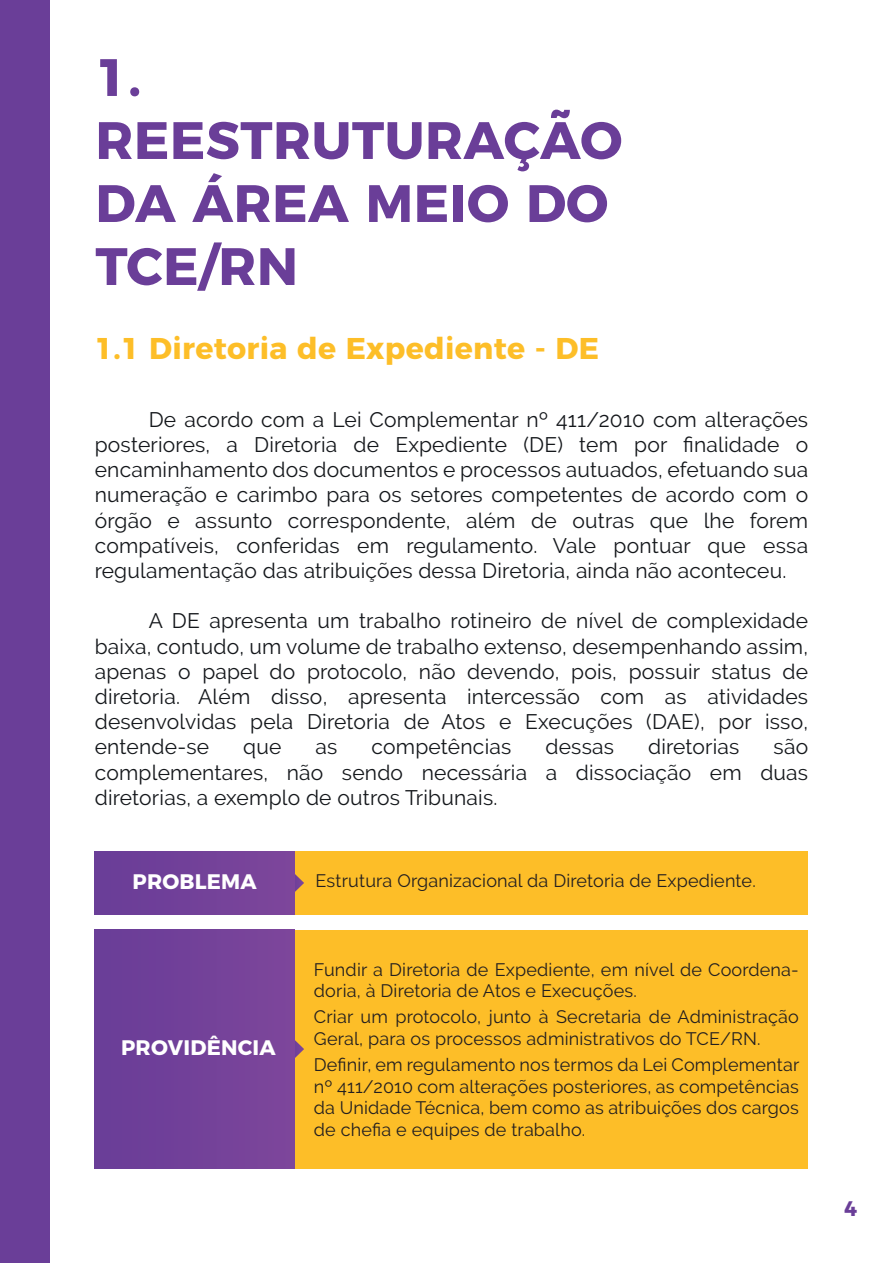
<style>
.page{position:relative;width:893px;height:1263px;background:#fff}
.page>*{position:absolute;margin:0;border:0;box-sizing:border-box;transform-origin:0 0}
.t1{font:700 52.5px/63px "Montserrat";letter-spacing:.01em;color:#6a3e98}
.t2{font:700 30px "Montserrat";letter-spacing:.01em;color:#fdbe28}
.t3{font:21px/25.2px "Raleway";letter-spacing:.01em;color:#14171b;text-align:justify}
.t4{font:700 21px "Montserrat";letter-spacing:.01em;color:#fff}
.t5{font:700 21px "Montserrat";color:#6a3e98}
.t6{font:18px/21.6px "Raleway";letter-spacing:.01em;color:#231f20}
</style>
<div class="page">
<div style="left:295px;top:930px;width:513px;height:238px;background:#fdbe28"></div>
<div style="left:295px;top:851px;width:513px;height:64px;background:#fdbe28"></div>
<div style="left:0;top:0;width:50px;height:1263px;background:#6a3e98"></div>
<svg style="left:295px;top:874px;width:9px;height:18px"></svg>
<svg style="left:295px;top:1040px;width:9px;height:18px"></svg>
<div style="left:95px;top:930px;width:200px;height:238px;background:#714099"></div>
<div style="left:95px;top:851px;width:200px;height:64px;background:#724199"></div>
<h1 class="t1" style="left:95px;top:42px;width:528px">1.<br>REESTRUTURAÇÃO<br>DA ÁREA MEIO DO<br>TCE/RN</h1>
<h2 class="t2" style="left:95px;top:324px;width:506px">1.1 Diretoria de Expediente - DE</h2>
<p class="t3" style="left:95px;top:407px;width:715px;text-indent:54px">De acordo com a Lei Complementar nº 411/2010 com alterações posteriores, a Diretoria de Expediente (DE) tem por finalidade o encaminhamento dos documentos e processos autuados, efetuando sua numeração e carimbo para os setores competentes de acordo com o órgão e assunto correspondente, além de outras que lhe forem compatíveis, conferidas em regulamento. Vale pontuar que essa regulamentação das atribuições dessa Diretoria, ainda não aconteceu.</p>
<p class="t3" style="left:95px;top:608px;width:715px;text-indent:54px">A DE apresenta um trabalho rotineiro de nível de complexidade baixa, contudo, um volume de trabalho extenso, desempenhando assim, apenas o papel do protocolo, não devendo, pois, possuir status de diretoria. Além disso, apresenta intercessão com as atividades desenvolvidas pela Diretoria de Atos e Execuções (DAE), por isso, entende-se</p>
<p class="t3" style="left:95px;top:734px;width:715px;text-indent:679px">são complementares, não sendo necessária a dissociação em duas diretorias, a exemplo de outros Tribunais.</p>
<p class="t3" style="left:243px;top:734px;width:40px">que</p>
<p class="t3" style="left:316px;top:734px;width:23px">as</p>
<p class="t3" style="left:371px;top:734px;width:141px">competências</p>
<p class="t3" style="left:545px;top:734px;width:70px">dessas</p>
<p class="t3" style="left:648px;top:734px;width:93px">diretorias</p>
<p class="t4" style="left:133px;top:864px;width:126px">PROBLEMA</p>
<p class="t4" style="left:121px;top:1031px;width:156px">PROVIDÊNCIA</p>
<p class="t6" style="left:316px;top:870px;width:442px">Estrutura Organizacional da Diretoria de Expediente.</p>
<p class="t6" style="left:314px;top:958px;width:486px">Fundir a Diretoria de Expediente, em nível de Coordena&shy;doria, à Diretoria de Atos e Execuções.</p>
<p class="t6" style="left:314px;top:1006px;width:486px">Criar um protocolo, junto à Secretaria de Administração<br>Geral, para os processos administrativos do TCE/RN.</p>
<p class="t6" style="left:314px;top:1054px;width:487px;text-align:justify">Definir, em regulamento nos termos da Lei Complementar nº 411/2010 com alterações posteriores, as competências da Unidade Técnica, bem como as atribuições dos cargos de chefia e equipes de trabalho.</p>
<p class="t5" style="left:844px;top:1191px;width:14px">4</p>
</div>
